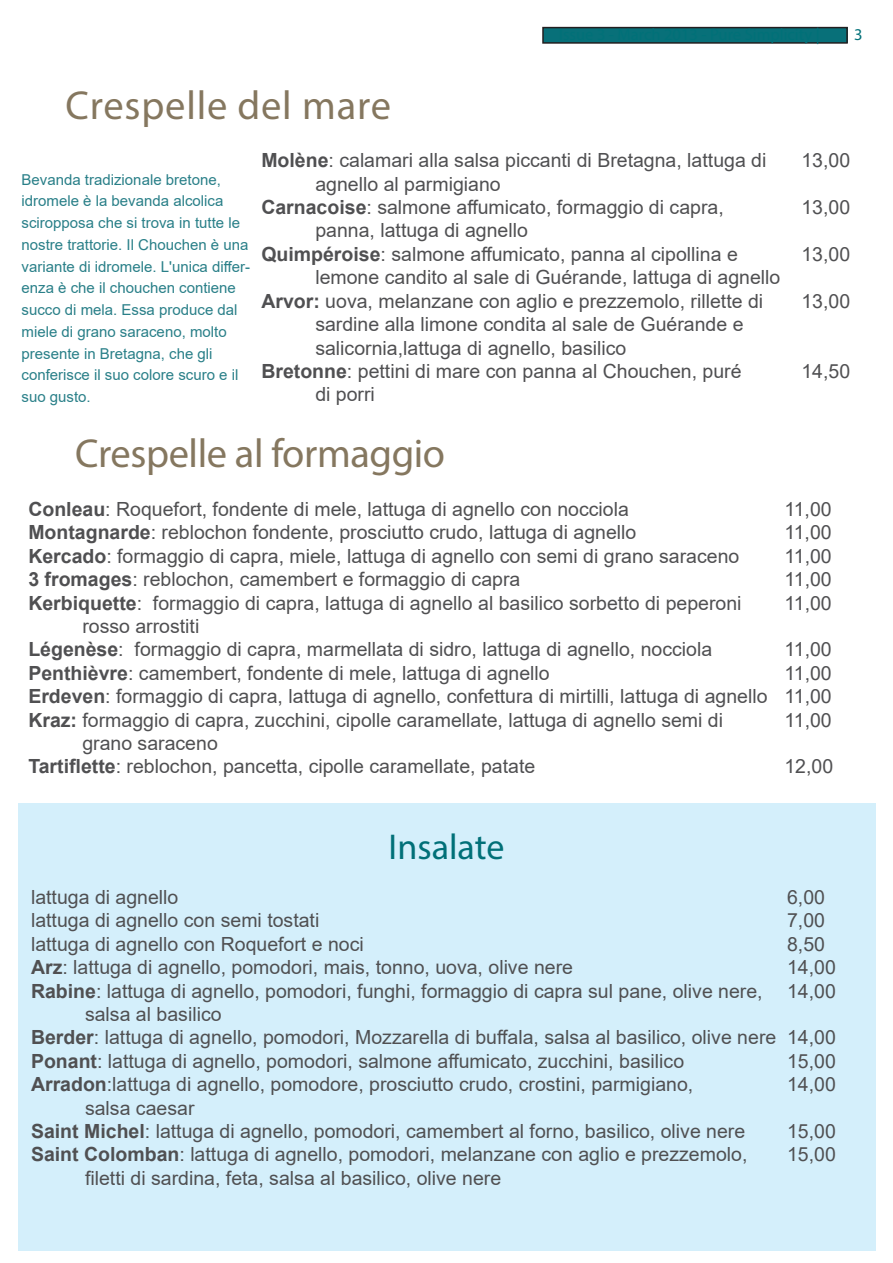
<style>
.page{position:relative;width:893px;height:1263px;background:#fff}
.page>*{position:absolute;margin:0;border:0;box-sizing:border-box;transform-origin:0 0}
._10_pt_Basic_Paragra{font:40.5px "Myriad Pro";letter-spacing:-.01em;color:#85775f}
._10_pt_Basic_Paragra-2{font:40.5px "Myriad Pro";letter-spacing:.02em;color:#85775f}
._10_pt_Basic_Paragra-3{font:36px "Myriad Pro";color:#017078}
.t1{font:19.5px "Arial";color:#505052}
.t2{font:16.5px "Myriad Pro";color:#017078}
._10_pt_Recipe_List{font:15px/21.8px "Arial";color:#297f88}
.s1{font-weight:700}
</style>
<div class="page">
<div style="left:18px;top:803px;width:857px;height:447px;background:#d4effb"></div>
<div style="left:543px;top:28px;width:304px;height:15px;background:#087079"></div>
<div style="left:542px;top:27px;width:306px;height:17px;border:2px solid #231f20"></div>
<p class="_10_pt_Basic_Paragra-2" style="left:66px;top:81px;width:327px">Crespelle del mare</p>
<p class="t2" style="left:854px;top:25px;width:10px">3</p>
<p class="_10_pt_Recipe_List" style="left:22px;top:168px;width:230px">Bevanda tradizionale bretone, idromele è la bevanda alcolica sciropposa che si trova in tutte le nostre trattorie. Il Chouchen è una variante di idromele. L'unica differ&shy;enza è che il chouchen contiene succo di mela. Essa produce dal miele di grano saraceno, molto presente in Bretagna, che gli conferisce il suo colore scuro e il suo gusto.</p>
<p class="t1" style="left:261px;top:147px;width:507px"><span class="s1">Molène</span>: calamari alla salsa piccanti di Bretagna, lattuga di</p>
<p class="t1" style="left:801px;top:147px;width:50px">13,00</p>
<p class="t1" style="left:315px;top:170px;width:187px">agnello al parmigiano</p>
<p class="t1" style="left:261px;top:194px;width:464px"><span class="s1">Carnacoise</span>: salmone affumicato, formaggio di capra,</p>
<p class="t1" style="left:801px;top:194px;width:50px">13,00</p>
<p class="t1" style="left:315px;top:217px;width:214px">panna, lattuga di agnello</p>
<p class="t1" style="left:261px;top:241px;width:478px"><span class="s1">Quimpéroise</span>: salmone affumicato, panna al cipollina e</p>
<p class="t1" style="left:801px;top:241px;width:50px">13,00</p>
<p class="t1" style="left:315px;top:264px;width:466px">lemone candito al sale di Guérande, lattuga di agnello</p>
<p class="t1" style="left:261px;top:287px;width:503px"><span class="s1">Arvor:</span> uova, melanzane con aglio e prezzemolo, rillette di</p>
<p class="t1" style="left:801px;top:287px;width:50px">13,00</p>
<p class="t1" style="left:315px;top:311px;width:430px">sardine alla limone condita al sale de Guérande e</p>
<p class="t1" style="left:315px;top:334px;width:313px">salicornia,lattuga di agnello, basilico</p>
<p class="t1" style="left:261px;top:358px;width:482px"><span class="s1">Bretonne</span>: pettini di mare con panna al Chouchen, puré</p>
<p class="t1" style="left:801px;top:358px;width:50px">14,50</p>
<p class="t1" style="left:315px;top:381px;width:61px">di porri</p>
<p class="_10_pt_Basic_Paragra" style="left:75px;top:429px;width:372px">Crespelle al formaggio</p>
<p class="t1" style="left:28px;top:496px;width:602px"><span class="s1">Conleau</span>: Roquefort, fondente di mele, lattuga di agnello con nocciola</p>
<p class="t1" style="left:784px;top:496px;width:49px">11,00</p>
<p class="t1" style="left:28px;top:519px;width:610px"><span class="s1">Montagnarde</span>: reblochon fondente, prosciutto crudo, lattuga di agnello</p>
<p class="t1" style="left:784px;top:519px;width:49px">11,00</p>
<p class="t1" style="left:28px;top:542px;width:712px"><span class="s1">Kercado</span>: formaggio di capra, miele, lattuga di agnello con semi di grano saraceno</p>
<p class="t1" style="left:784px;top:542px;width:49px">11,00</p>
<p class="t1" style="left:28px;top:566px;width:494px"><span class="s1">3 fromages</span>: reblochon, camembert e formaggio di capra</p>
<p class="t1" style="left:784px;top:566px;width:49px">11,00</p>
<p class="t1" style="left:28px;top:589px;width:715px"><span class="s1">Kerbiquette</span>: formaggio di capra, lattuga di agnello al basilico sorbetto di peperoni</p>
<p class="t1" style="left:784px;top:589px;width:49px">11,00</p>
<p class="t1" style="left:82px;top:613px;width:119px">rosso arrostiti</p>
<p class="t1" style="left:28px;top:636px;width:685px"><span class="s1">Légenèse</span>: formaggio di capra, marmellata di sidro, lattuga di agnello, nocciola</p>
<p class="t1" style="left:784px;top:636px;width:49px">11,00</p>
<p class="t1" style="left:28px;top:659px;width:523px"><span class="s1">Penthièvre</span>: camembert, fondente di mele, lattuga di agnello</p>
<p class="t1" style="left:784px;top:659px;width:49px">11,00</p>
<p class="t1" style="left:28px;top:683px;width:805px"><span class="s1">Erdeven</span>: formaggio di capra, lattuga di agnello, confettura di mirtilli, lattuga di agnello 11,00</p>
<p class="t1" style="left:28px;top:706px;width:696px"><span class="s1">Kraz:</span> formaggio di capra, zucchini, cipolle caramellate, lattuga di agnello semi di</p>
<p class="t1" style="left:784px;top:706px;width:49px">11,00</p>
<p class="t1" style="left:82px;top:730px;width:137px">grano saraceno</p>
<p class="t1" style="left:28px;top:753px;width:508px"><span class="s1">Tartiflette</span>: reblochon, pancetta, cipolle caramellate, patate</p>
<p class="t1" style="left:784px;top:753px;width:50px">12,00</p>
<p class="_10_pt_Basic_Paragra-3" style="left:388px;top:824px;width:117px">Insalate</p>
<p class="t1" style="left:31px;top:884px;width:149px">lattuga di agnello</p>
<p class="t1" style="left:787px;top:884px;width:39px">6,00</p>
<p class="t1" style="left:31px;top:907px;width:290px">lattuga di agnello con semi tostati</p>
<p class="t1" style="left:787px;top:907px;width:39px">7,00</p>
<p class="t1" style="left:31px;top:930px;width:334px">lattuga di agnello con Roquefort e noci</p>
<p class="t1" style="left:787px;top:930px;width:39px">8,50</p>
<p class="t1" style="left:31px;top:954px;width:543px"><span class="s1">Arz</span>: lattuga di agnello, pomodori, mais, tonno, uova, olive nere</p>
<p class="t1" style="left:787px;top:954px;width:50px">14,00</p>
<p class="t1" style="left:31px;top:977px;width:733px"><span class="s1">Rabine</span>: lattuga di agnello, pomodori, funghi, formaggio di capra sul pane, olive nere,</p>
<p class="t1" style="left:787px;top:977px;width:50px">14,00</p>
<p class="t1" style="left:85px;top:1001px;width:138px">salsa al basilico</p>
<p class="t1" style="left:31px;top:1024px;width:806px"><span class="s1">Berder</span>: lattuga di agnello, pomodori, Mozzarella di buffala, salsa al basilico, olive nere 14,00</p>
<p class="t1" style="left:31px;top:1047px;width:655px"><span class="s1">Ponant</span>: lattuga di agnello, pomodori, salmone affumicato, zucchini, basilico</p>
<p class="t1" style="left:787px;top:1047px;width:50px">15,00</p>
<p class="t1" style="left:31px;top:1071px;width:664px"><span class="s1">Arradon</span>:lattuga di agnello, pomodore, prosciutto crudo, crostini, parmigiano,</p>
<p class="t1" style="left:787px;top:1071px;width:50px">14,00</p>
<p class="t1" style="left:85px;top:1094px;width:111px">salsa caesar</p>
<p class="t1" style="left:31px;top:1118px;width:716px"><span class="s1">Saint Michel</span>: lattuga di agnello, pomodori, camembert al forno, basilico, olive nere</p>
<p class="t1" style="left:787px;top:1118px;width:50px">15,00</p>
<p class="t1" style="left:31px;top:1141px;width:718px"><span class="s1">Saint Colomban</span>: lattuga di agnello, pomodori, melanzane con aglio e prezzemolo,</p>
<p class="t1" style="left:787px;top:1141px;width:50px">15,00</p>
<p class="t1" style="left:85px;top:1164px;width:418px">filetti di sardina, feta, salsa al basilico, olive nere</p>
</div>
